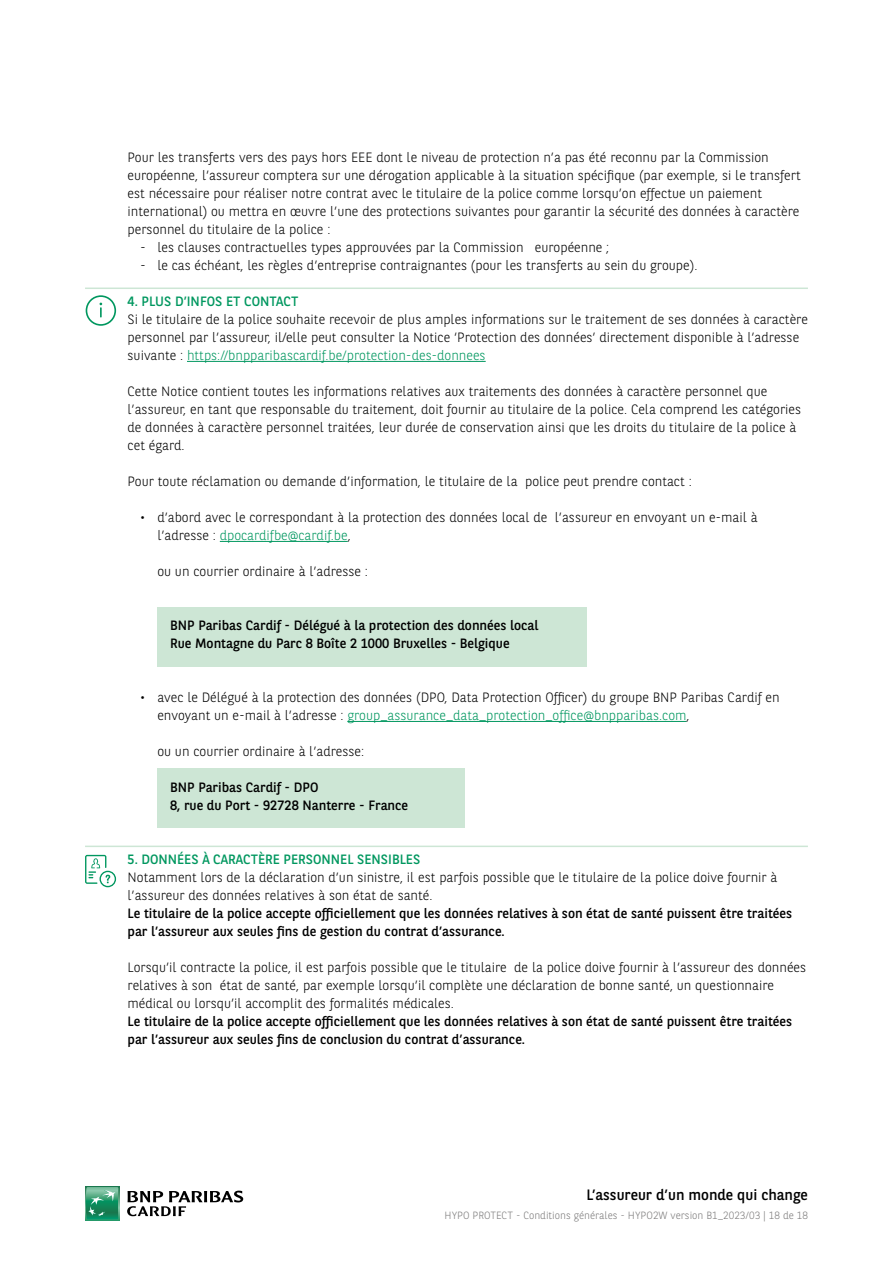
<style>
.page{position:relative;width:893px;height:1263px;background:#fff}
.page>*{position:absolute;margin:0;border:0;box-sizing:border-box;transform-origin:0 0}
.t1{font:15px "BNPP Sans";color:#000}
.t2{font:300 13.5px/18px "BNPP Sans";color:#000}
.t3{font:13.5px/18px "BNPP Sans";color:#000}
.t4{font:13.5px "BNPP Sans";color:#00975f}
.t5{font:300 10.5px "BNPP Sans";color:#7c7b7b}
.s1{color:#00975f}
</style>
<div class="page">
<svg style="left:85px;top:1186px;width:34px;height:34px"></svg>
<svg style="left:86px;top:1187px;width:32px;height:32px"></svg>
<svg style="left:127px;top:1190px;width:116px;height:26px"></svg>
<hr style="left:85px;top:287px;width:723px;height:2px;background:#cde6d5">
<hr style="left:187px;top:361px;width:299px;height:1px;background:#00975f">
<hr style="left:220px;top:541px;width:128px;height:1px;background:#00975f">
<hr style="left:347px;top:721px;width:339px;height:1px;background:#00975f">
<hr style="left:85px;top:845px;width:723px;height:2px;background:#cde6d5">
<div style="left:157px;top:607px;width:430px;height:59px;background:#cde6d5"></div>
<div style="left:157px;top:768px;width:307px;height:60px;background:#cde6d5"></div>
<svg style="left:86px;top:295px;width:30px;height:31px"></svg>
<svg style="left:85px;top:855px;width:31px;height:32px"></svg>
<p class="t2" style="left:128px;top:148px;width:675px">Pour les transferts vers des pays hors EEE dont le niveau de protection n’a pas été reconnu par la Commission européenne, l’assureur comptera sur une dérogation applicable à la situation spécifique (par exemple, si le transfert est nécessaire pour réaliser notre contrat avec le titulaire de la police comme lorsqu’on effectue un paiement international) ou mettra en œuvre l’une des protections suivantes pour garantir la sécurité des données à caractère personnel du titulaire de la police :</p>
<p class="t2" style="left:140px;top:238px;width:471px">- les clauses contractuelles types approuvées par la Commission européenne ;</p>
<p class="t2" style="left:140px;top:256px;width:559px">- le cas échéant, les règles d’entreprise contraignantes (pour les transferts au sein du groupe).</p>
<p class="t4" style="left:128px;top:292px;width:172px">4. PLUS D’INFOS ET CONTACT</p>
<p class="t2" style="left:128px;top:310px;width:682px">Si le titulaire de la police souhaite recevoir de plus amples informations sur le traitement de ses données à caractère personnel par l’assureur, il/elle peut consulter la Notice ‘Protection des données’ directement disponible à l’adresse suivante : <span class="s1">https://bnpparibascardif.be/protection-des-donnees</span></p>
<p class="t2" style="left:128px;top:382px;width:675px">Cette Notice contient toutes les informations relatives aux traitements des données à caractère personnel que l’assureur, en tant que responsable du traitement, doit fournir au titulaire de la police. Cela comprend les catégories de données à caractère personnel traitées, leur durée de conservation ainsi que les droits du titulaire de la police à cet égard.</p>
<p class="t2" style="left:128px;top:472px;width:566px">Pour toute réclamation ou demande d’information, le titulaire de la police peut prendre contact :</p>
<p class="t2" style="left:157px;top:508px;width:602px;text-indent:-17px">• d’abord avec le correspondant à la protection des données local de l’assureur en envoyant un e-mail à l’adresse : <span class="s1">dpocardifbe@cardif.be</span>,</p>
<p class="t2" style="left:157px;top:562px;width:212px">ou un courrier ordinaire à l’adresse :</p>
<p class="t3" style="left:170px;top:616px;width:370px">BNP Paribas Cardif - Délégué à la protection des données local<br>Rue Montagne du Parc 8 Boîte 2 1000 Bruxelles - Belgique</p>
<p class="t2" style="left:157px;top:688px;width:624px;text-indent:-17px">• avec le Délégué à la protection des données (DPO, Data Protection Officer) du groupe BNP Paribas Cardif en envoyant un e-mail à l’adresse : <span class="s1">group_assurance_data_protection_office@bnpparibas.com</span>,</p>
<p class="t2" style="left:157px;top:742px;width:208px">ou un courrier ordinaire à l’adresse:</p>
<p class="t3" style="left:170px;top:778px;width:240px">BNP Paribas Cardif - DPO<br>8, rue du Port - 92728 Nanterre - France</p>
<p class="t4" style="left:128px;top:850px;width:294px">5. DONNÉES À CARACTÈRE PERSONNEL SENSIBLES</p>
<p class="t2" style="left:128px;top:868px;width:651px">Notamment lors de la déclaration d’un sinistre, il est parfois possible que le titulaire de la police doive fournir à l’assureur des données relatives à son état de santé.</p>
<p class="t3" style="left:128px;top:904px;width:666px">Le titulaire de la police accepte officiellement que les données relatives à son état de santé puissent être traitées par l’assureur aux seules fins de gestion du contrat d’assurance.</p>
<p class="t2" style="left:128px;top:958px;width:680px">Lorsqu’il contracte la police, il est parfois possible que le titulaire de la police doive fournir à l’assureur des données relatives à son état de santé, par exemple lorsqu’il complète une déclaration de bonne santé, un questionnaire médical ou lorsqu’il accomplit des formalités médicales.</p>
<p class="t3" style="left:128px;top:1012px;width:666px">Le titulaire de la police accepte officiellement que les données relatives à son état de santé puissent être traitées par l’assureur aux seules fins de conclusion du contrat d’assurance.</p>
<p class="t1" style="left:586px;top:1184px;width:223px">L’assureur d’un monde qui change</p>
<p class="t5" style="left:445px;top:1208px;width:365px">HYPO PROTECT - Conditions générales - HYPO2W version B1_2023/03 | 18 de 18</p>
</div>
